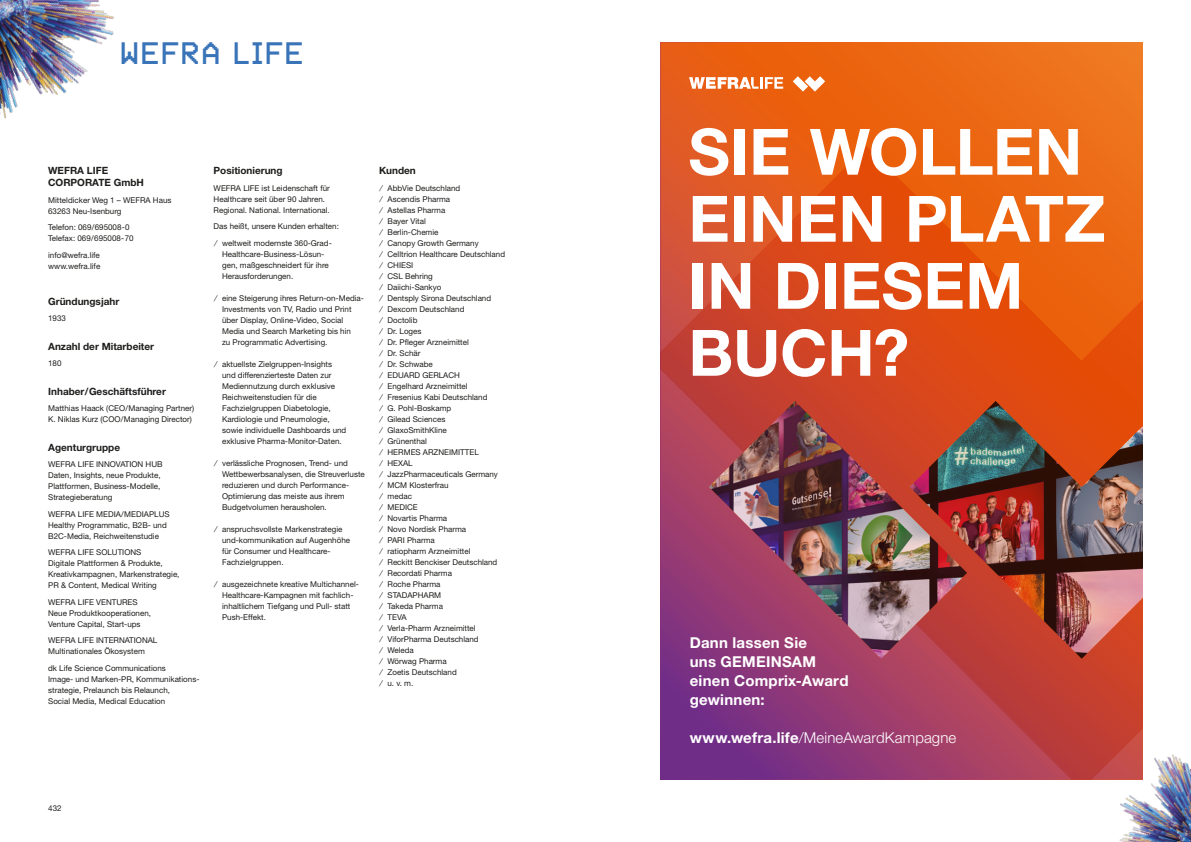
<style>
.page{position:relative;width:1191px;height:842px;background:#fff}
.page>*{position:absolute;margin:0;border:0;box-sizing:border-box;transform-origin:0 0}
.t1{font:700 64px/67px "Helvetica Neue LT Std";color:#fff}
.t2{font:33px "PF Videotext";color:#3974b9}
.t3{font:700 15px/19px "Helvetica Neue LT Std";letter-spacing:.015em;color:#fff}
.t4{font:300 15px "Helvetica Neue LT Std";letter-spacing:.01em;color:#fff}
.t5{font:700 10px/12px "Helvetica Neue LT Std";color:#1d1d1b}
.t6{font:8px/11px "Helvetica Neue LT Std";color:#1d1d1b}
.s1{font-weight:700}
</style>
<div class="page">
<svg style="left:660px;top:43px;width:482px;height:103px;background:#eb6614"></svg>
<svg style="left:660px;top:146px;width:482px;height:634px;background:#c74a34"></svg>
<img style="left:709px;top:401px;width:433px;height:258px">
<svg style="left:792px;top:76px;width:33px;height:16px"></svg>
<svg style="left:689px;top:77px;width:94px;height:12px"></svg>
<img style="left:0;top:0;width:114px;height:119px">
<img style="left:1090px;top:724px;width:101px;height:118px">
<h2 class="t2" style="left:119px;top:26px;width:186px">WEFRA LIFE</h2>
<p class="t5" style="left:48px;top:165px;width:97px">WEFRA LIFE<br>CORPORATE GmbH</p>
<p class="t6" style="left:48px;top:194px;width:125px">Mitteldicker Weg 1 – WEFRA Haus<br>63263 Neu-Isenburg</p>
<p class="t6" style="left:48px;top:222px;width:87px">Telefon: 069/695008 - 0<br>Telefax: 069/695008 - 70</p>
<p class="t6" style="left:48px;top:249px;width:54px">info@wefra.life www.wefra.life</p>
<p class="t5" style="left:48px;top:295px;width:73px">Gründungsjahr</p>
<p class="t6" style="left:48px;top:313px;width:19px">1933</p>
<p class="t5" style="left:48px;top:340px;width:107px">Anzahl der Mitarbeiter</p>
<p class="t6" style="left:48px;top:358px;width:15px">180</p>
<p class="t5" style="left:48px;top:385px;width:119px">Inhaber/Geschäftsführer</p>
<p class="t6" style="left:48px;top:403px;width:148px">Matthias Haack (CEO/Managing Partner)<br>K. Niklas Kurz (COO/Managing Director)</p>
<p class="t5" style="left:48px;top:441px;width:73px">Agenturgruppe</p>
<p class="t6" style="left:48px;top:459px;width:116px">WEFRA LIFE INNOVATION HUB<br>Daten, Insights, neue Produkte,<br>Plattformen, Business-Modelle,<br>Strategieberatung</p>
<p class="t6" style="left:48px;top:508px;width:123px">WEFRA LIFE MEDIA/MEDIAPLUS<br>Healthy Programmatic, B2B- und<br>B2C-Media, Reichweitenstudie</p>
<p class="t6" style="left:48px;top:547px;width:133px">WEFRA LIFE SOLUTIONS<br>Digitale Plattformen &amp; Produkte,<br>Kreativkampagnen, Markenstrategie,<br>PR &amp; Content, Medical Writing</p>
<p class="t6" style="left:48px;top:596px;width:104px">WEFRA LIFE VENTURES<br>Neue Produktkooperationen,<br>Venture Capital, Start-ups</p>
<p class="t6" style="left:48px;top:635px;width:111px">WEFRA LIFE INTERNATIONAL<br>Multinationales Ökosystem</p>
<p class="t6" style="left:48px;top:662px;width:153px">dk Life Science Communications<br>Image- und Marken-PR, Kommunikations&shy;strategie, Prelaunch bis Relaunch,<br>Social Media, Medical Education</p>
<p class="t5" style="left:214px;top:165px;width:71px">Positionierung</p>
<p class="t6" style="left:214px;top:182px;width:118px">WEFRA LIFE ist Leidenschaft für<br>Healthcare seit über 90 Jahren.<br>Regional. National. International.</p>
<p class="t6" style="left:214px;top:218px;width:127px;line-height:16.5px">Das heißt, unsere Kunden erhalten: ⁄ weltweit modernste 360-Grad-</p>
<p class="t6" style="left:222px;top:248px;width:108px">Healthcare-Business-Lösun&shy;gen, maßgeschneidert für ihre<br>Herausforderungen.</p>
<p class="t6" style="left:222px;top:292px;width:142px;text-indent:-7px">⁄ eine Steigerung ihres Return-on-Media-Investments von TV, Radio und Print über Display, Online-Video, Social Media und Search Marketing bis hin<br>zu Programmatic Advertising.</p>
<p class="t6" style="left:222px;top:358px;width:126px;text-indent:-7px">⁄ aktuellste Zielgruppen-Insights und differenzierteste Daten zur Mediennutzung durch exklusive Reichweitenstudien für die Fachzielgruppen Diabetologie, Kardiologie und Pneumologie, sowie individuelle Dashboards und exklusive Pharma-Monitor-Daten.</p>
<p class="t6" style="left:222px;top:457px;width:144px;text-indent:-7px">⁄ verlässliche Prognosen, Trend- und Wettbewerbsanalysen, die Streuverluste reduzieren und durch Performance-Optimierung das meiste aus ihrem Budgetvolumen herausholen.</p>
<p class="t6" style="left:222px;top:523px;width:129px;text-indent:-7px">⁄ anspruchsvollste Markenstrategie und-kommunikation auf Augenhöhe für Consumer und Healthcare-<br>Fachzielgruppen.</p>
<p class="t6" style="left:222px;top:578px;width:137px;text-indent:-7px">⁄ ausgezeichnete kreative Multichannel-Healthcare-Kampagnen mit fachlich&shy;inhaltlichem Tiefgang und Pull- statt Push-Effekt.</p>
<p class="t5" style="left:379px;top:165px;width:38px">Kunden</p>
<p class="t6" style="left:380px;top:182px;width:126px">⁄ AbbVie Deutschland<br>⁄ Ascendis Pharma<br>⁄ Astellas Pharma<br>⁄ Bayer Vital<br>⁄ Berlin-Chemie<br>⁄ Canopy Growth Germany<br>⁄ Celltrion Healthcare Deutschland ⁄ CHIESI<br>⁄ CSL Behring<br>⁄ Daiichi-Sankyo<br>⁄ Dentsply Sirona Deutschland<br>⁄ Dexcom Deutschland<br>⁄ Doctolib<br>⁄ Dr. Loges<br>⁄ Dr. Pfleger Arzneimittel<br>⁄ Dr. Schär<br>⁄ Dr. Schwabe<br>⁄ EDUARD GERLACH<br>⁄ Engelhard Arzneimittel<br>⁄ Fresenius Kabi Deutschland<br>⁄ G. Pohl-Boskamp<br>⁄ Gilead Sciences<br>⁄ GlaxoSmithKline<br>⁄ Grünenthal<br>⁄ HERMES ARZNEIMITTEL<br>⁄ HEXAL<br>⁄ JazzPharmaceuticals Germany<br>⁄ MCM Klosterfrau<br>⁄ medac<br>⁄ MEDICE<br>⁄ Novartis Pharma<br>⁄ Novo Nordisk Pharma<br>⁄ PARI Pharma<br>⁄ ratiopharm Arzneimittel<br>⁄ Reckitt Benckiser Deutschland<br>⁄ Recordati Pharma<br>⁄ Roche Pharma<br>⁄ STADAPHARM<br>⁄ Takeda Pharma<br>⁄ TEVA<br>⁄ Verla-Pharm Arzneimittel<br>⁄ ViforPharma Deutschland<br>⁄ Weleda<br>⁄ Wörwag Pharma<br>⁄ Zoetis Deutschland<br>⁄ u. v. m.</p>
<p class="t6" style="left:48px;top:802px;width:15px">432</p>
<h1 class="t1" style="left:688px;top:117px;width:418px">SIE WOLLEN<br>EINEN PLATZ<br>IN DIESEM<br>BUCH?</h1>
<h3 class="t3" style="left:690px;top:633px;width:160px">Dann lassen Sie<br>uns GEMEINSAM einen Comprix-Award gewinnen:</h3>
<h3 class="t4" style="left:690px;top:728px;width:268px"><span class="s1">www.wefra.life</span>/MeineAwardKampagne</h3>
</div>
